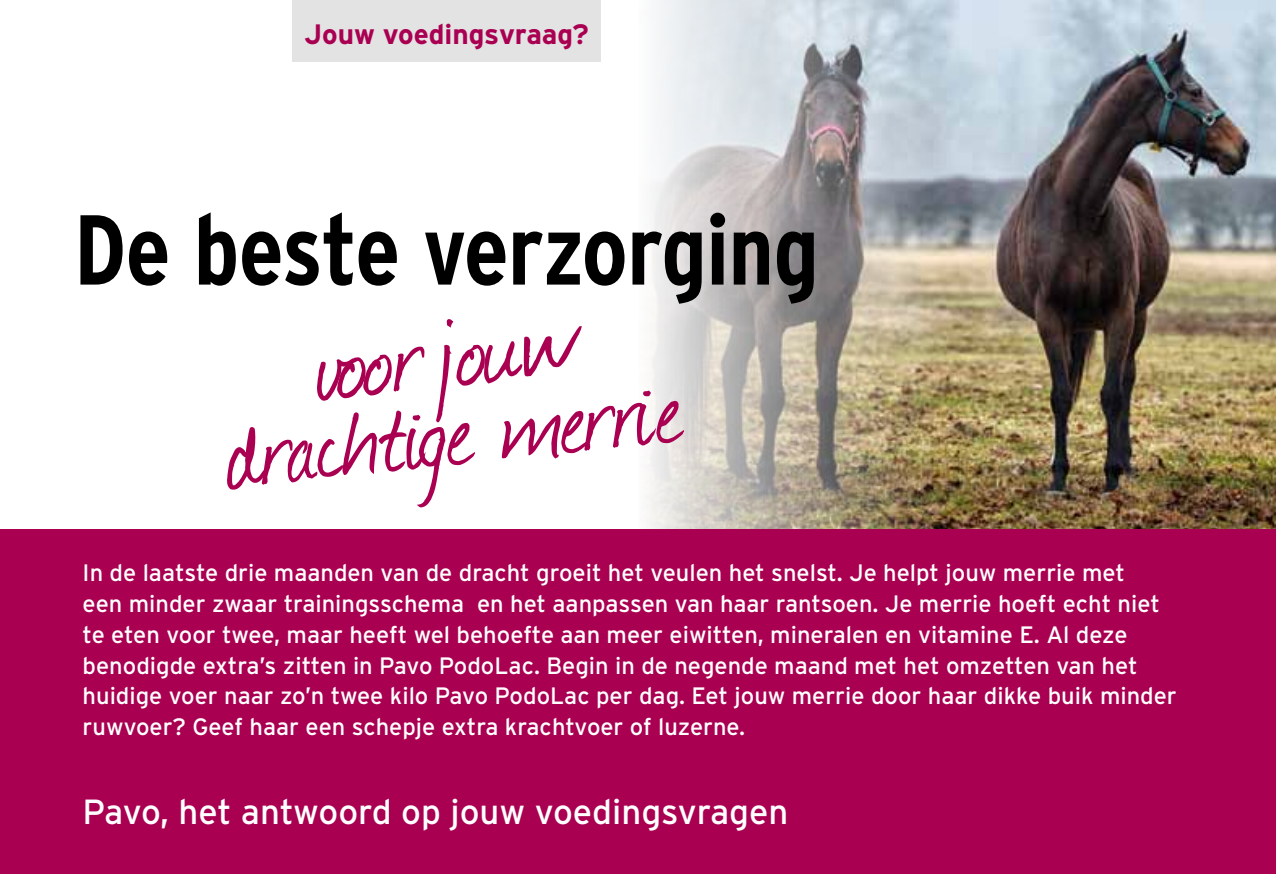
<style>
.page{position:relative;width:1276px;height:874px;background:#fff}
.page>*{position:absolute;margin:0;border:0;box-sizing:border-box;transform-origin:0 0}
.t1{font:118.8px "Journal";color:#aa0052}
.t2{font:700 condensed 99px "Interstate";letter-spacing:-.01em;color:#000}
.t3{font:34.88px "Interstate";color:#fff}
.t4{font:700 28.12px "Interstate";letter-spacing:-.005em;color:#aa0052}
.t5{font:23.62px/30.8px "Interstate";color:#fff}
</style>
<div class="page">
<img style="left:649px;top:0;width:627px;height:529px">
<div style="left:292px;top:0;width:309px;height:61px;background:#e3e3e3"></div>
<div style="left:0;top:529px;width:1276px;height:345px;background:#aa0052"></div>
<p class="t4" style="left:304px;top:18px;width:286px">Jouw voedingsvraag?</p>
<h2 class="t2" style="left:74px;top:194px;width:746px">De beste verzorging</h2>
<h1 class="t1" style="left:306px;top:285px;width:263px;rotate:-6deg">voor jouw</h1>
<h1 class="t1" style="left:216px;top:373px;width:461px;rotate:-6deg">drachtige merrie</h1>
<p class="t5" style="left:83px;top:557px;width:1095px">In de laatste drie maanden van de dracht groeit het veulen het snelst. Je helpt jouw merrie met<br>een minder zwaar trainingsschema en het aanpassen van haar rantsoen. Je merrie hoeft echt niet te eten voor twee, maar heeft wel behoefte aan meer eiwitten, mineralen en vitamine E. Al deze benodigde extra’s zitten in Pavo PodoLac. Begin in de negende maand met het omzetten van het huidige voer naar zo’n twee kilo Pavo PodoLac per dag. Eet jouw merrie door haar dikke buik minder ruwvoer? Geef haar een schepje extra krachtvoer of luzerne.</p>
<h3 class="t3" style="left:83px;top:792px;width:707px">Pavo, het antwoord op jouw voedingsvragen</h3>
</div>
